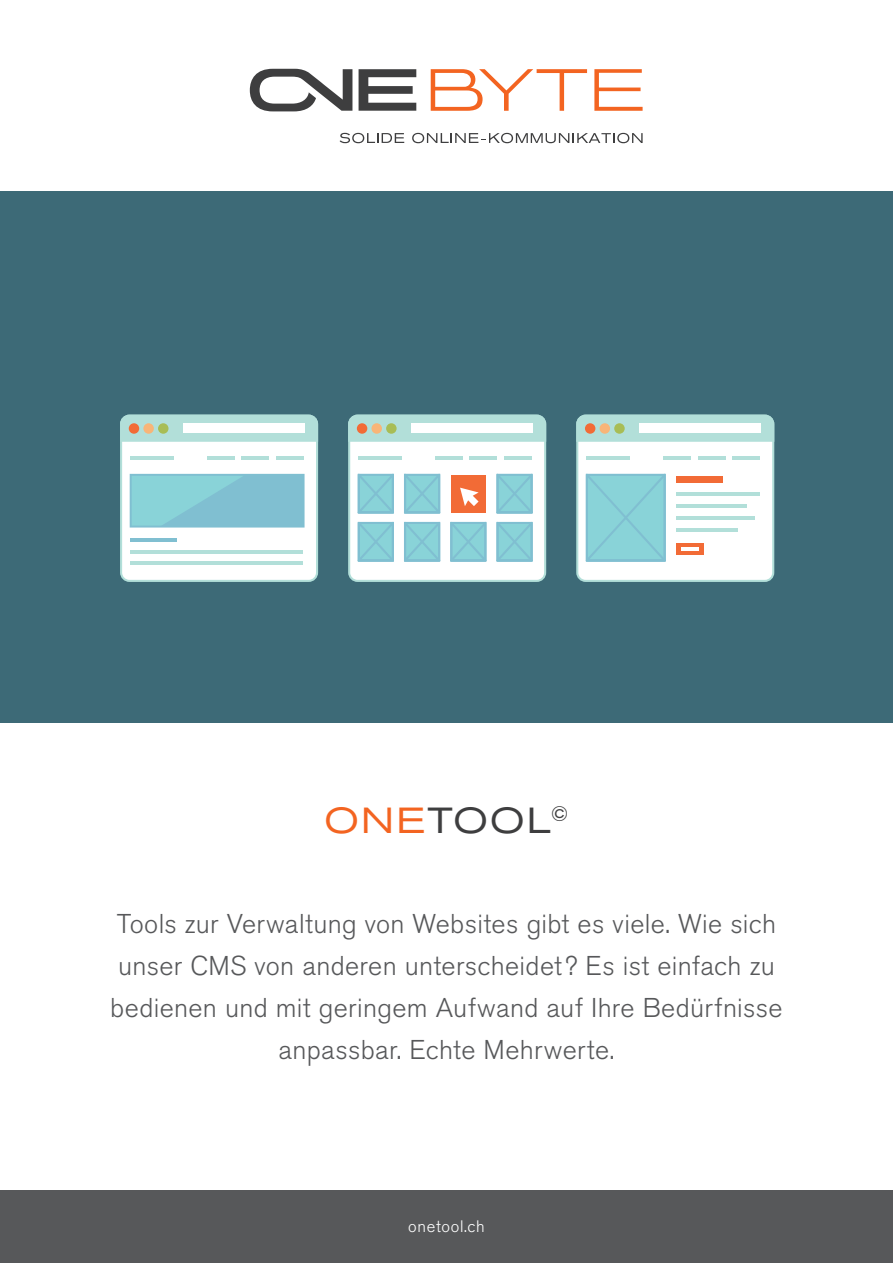
<style>
.page{position:relative;width:893px;height:1263px;background:#fff}
.page>*{position:absolute;margin:0;border:0;box-sizing:border-box;transform-origin:0 0}
.t1{font:expanded 36px "Akzidenz Grotesk BQ";letter-spacing:.06em;color:#3e3e3f}
.t2{font:300 27px/42px "Akzidenz Grotesk BQ";letter-spacing:.01em;color:#57585a;text-align:center}
.t3{font:300 16.5px "Akzidenz Grotesk BQ";letter-spacing:.04em;color:#fff}
.s1{color:#f36421}
</style>
<div class="page">
<div style="left:0;top:191px;width:893px;height:532px;background:#3d6a77"></div>
<svg style="left:120px;top:415px;width:198px;height:167px;background:#cae6e8"></svg>
<svg style="left:576px;top:415px;width:198px;height:167px;background:#d5eded"></svg>
<div style="left:676px;top:476px;width:46px;height:7px;background:#f26b36"></div>
<hr style="left:676px;top:492px;width:84px;height:4px;background:#b2dfd9">
<hr style="left:676px;top:504px;width:71px;height:4px;background:#b2dfd9">
<hr style="left:676px;top:516px;width:79px;height:4px;background:#b2dfd9">
<hr style="left:676px;top:528px;width:61px;height:4px;background:#b2dfd9">
<div style="left:676px;top:543px;width:27px;height:12px;background:#f26b36"></div>
<hr style="left:681px;top:547px;width:18px;height:4px;background:#fff">
<svg style="left:348px;top:415px;width:198px;height:167px;background:#cbe3e3"></svg>
<div style="left:0;top:1191px;width:893px;height:72px;background:#57585a"></div>
<svg style="left:359px;top:69px;width:57px;height:42px"></svg>
<svg style="left:250px;top:69px;width:102px;height:42px"></svg>
<svg style="left:431px;top:69px;width:156px;height:42px"></svg>
<svg style="left:594px;top:69px;width:49px;height:42px"></svg>
<svg style="left:340px;top:133px;width:64px;height:10px"></svg>
<svg style="left:412px;top:133px;width:231px;height:10px"></svg>
<h1 class="t1" style="left:325px;top:800px;width:245px"><span class="s1">ONE</span>TOOL<sup>©</sup></h1>
<p class="t2" style="left:110px;top:903px;width:674px">Tools zur Verwaltung von Websites gibt es viele. Wie sich unser CMS von anderen unterscheidet? Es ist einfach zu bedienen und mit geringem Aufwand auf Ihre Bedürfnisse anpassbar. Echte Mehrwerte.</p>
<p class="t3" style="left:408px;top:1217px;width:78px">onetool.ch</p>
</div>
